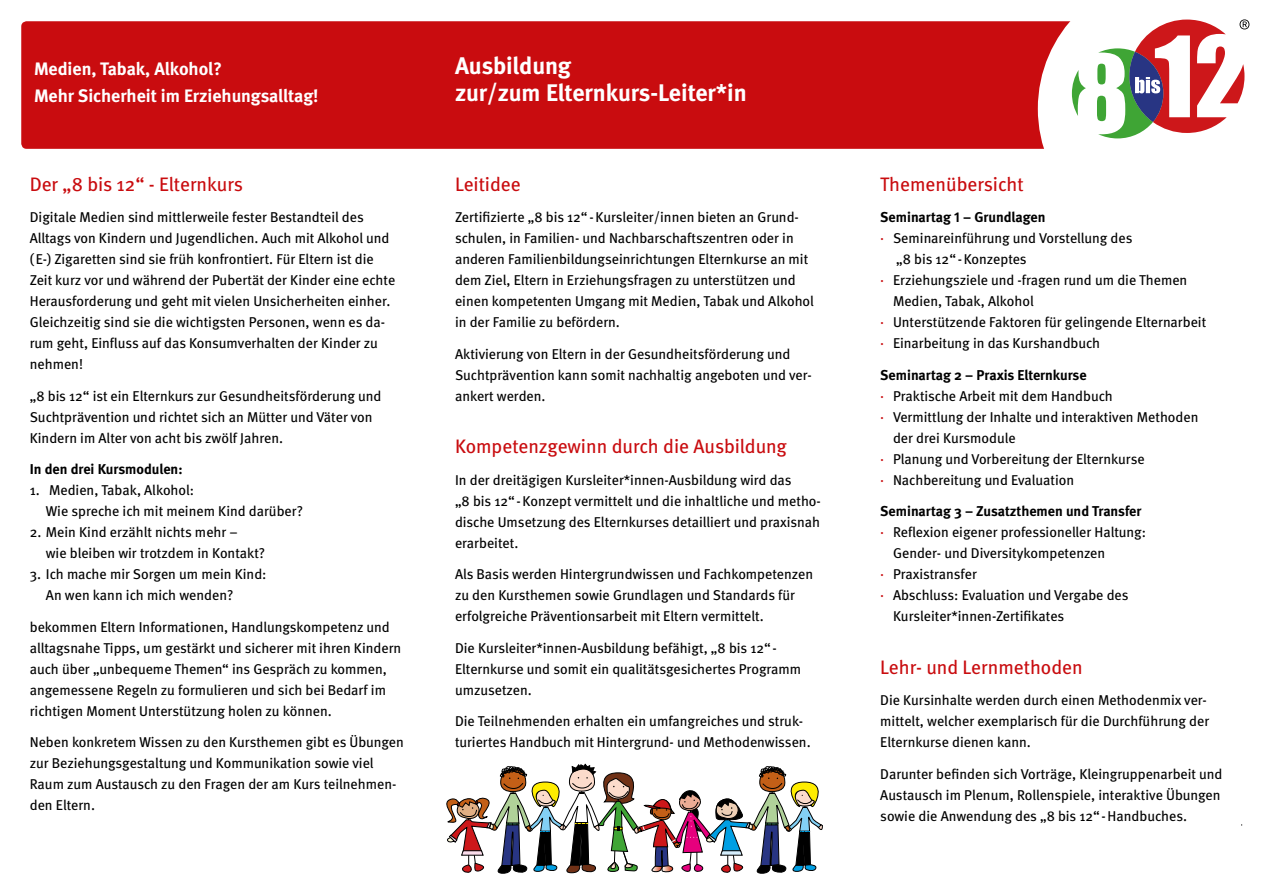
<style>
.page{position:relative;width:1263px;height:893px;background:#fff}
.page>*{position:absolute;margin:0;border:0;box-sizing:border-box;transform-origin:0 0}
.t1{font:700 24px/27px "Meta";letter-spacing:-.005em;color:#fff}
.t2{font:19.5px "Meta";color:#c90c0f}
.t3{font:700 18px/27px "Meta";color:#fff}
.t4{font:14.25px/21px "Meta";color:#000}
.t5{font:700 14.25px "Meta";color:#000}
.s1{font-family:"Meta Bold Caps Expert";font-weight:400}
.s2{color:#c90c0f}
</style>
<div class="page">
<div style="left:21px;top:21px;width:1221px;height:128px;background:#c90c0f;border-radius:5px"></div>
<svg style="left:446px;top:763px;width:377px;height:111px"></svg>
<svg style="left:1038px;top:21px;width:212px;height:128px;fill:#fff"></svg>
<div style="left:1217px;top:0;width:46px;height:26px;background:#fff"></div>
<svg style="left:1072px;top:19px;width:177px;height:119px"></svg>
<p class="t3" style="left:34px;top:55px;width:286px">Medien, Tabak, Alkohol?<br>Mehr Sicherheit im Erziehungsalltag!</p>
<h1 class="t1" style="left:455px;top:52px;width:293px">Ausbildung<br>zur/zum Elternkurs-Leiter*in</h1>
<h2 class="t2" style="left:30px;top:172px;width:215px">Der „8 bis 12“ - Elternkurs</h2>
<p class="t4" style="left:30px;top:206px;width:367px">Digitale Medien sind mittlerweile fester Bestandteil des Alltags von Kindern und Jugendlichen. Auch mit Alkohol und (E-) Zigaretten sind sie früh konfrontiert. Für Eltern ist die Zeit kurz vor und während der Pubertät der Kinder eine echte Herausforderung und geht mit vielen Unsicherheiten einher.<br>Gleichzeitig sind sie die wichtigsten Personen, wenn es da&shy;rum geht, Einfluss auf das Konsumverhalten der Kinder zu nehmen!</p>
<p class="t4" style="left:30px;top:385px;width:353px">„8 bis 12“ ist ein Elternkurs zur Gesundheitsförderung und<br>Suchtprävention und richtet sich an Mütter und Väter von<br>Kindern im Alter von acht bis zwölf Jahren.</p>
<p class="t5" style="left:30px;top:461px;width:154px">In den drei Kursmodulen:</p>
<p class="t4" style="left:46px;top:479px;width:258px;text-indent:-16px">1. Medien, Tabak, Alkohol:<br>Wie spreche ich mit meinem Kind darüber?</p>
<p class="t4" style="left:46px;top:521px;width:221px;text-indent:-16px">2. Mein Kind erzählt nichts mehr –<br>wie bleiben wir trotzdem in Kontakt?</p>
<p class="t4" style="left:46px;top:563px;width:222px;text-indent:-16px">3. Ich mache mir Sorgen um mein Kind:<br>An wen kann ich mich wenden?</p>
<p class="t4" style="left:30px;top:616px;width:373px">bekommen Eltern Informationen, Handlungskompetenz und alltagsnahe Tipps, um gestärkt und sicherer mit ihren Kindern auch über „unbequeme Themen“ ins Gespräch zu kommen, angemessene Regeln zu formulieren und sich bei Bedarf im richtigen Moment Unterstützung holen zu können.</p>
<p class="t4" style="left:30px;top:731px;width:376px">Neben konkretem Wissen zu den Kursthemen gibt es Übungen zur Beziehungsgestaltung und Kommunikation sowie viel Raum zum Austausch zu den Fragen der am Kurs teilnehmen&shy;den Eltern.</p>
<h2 class="t2" style="left:455px;top:172px;width:67px">Leitidee</h2>
<p class="t4" style="left:455px;top:206px;width:360px">Zertifizierte „8 bis 12“ - Kursleiter/innen bieten an Grund&shy;schulen, in Familien- und Nachbarschaftszentren oder in anderen Familienbildungseinrichtungen Elternkurse an mit dem Ziel, Eltern in Erziehungsfragen zu unterstützen und einen kompetenten Umgang mit Medien, Tabak und Alkohol in der Familie zu befördern.</p>
<p class="t4" style="left:455px;top:343px;width:358px">Aktivierung von Eltern in der Gesundheitsförderung und<br>Suchtprävention kann somit nachhaltig angeboten und ver&shy;ankert werden.</p>
<h2 class="t2" style="left:455px;top:435px;width:333px">Kompetenzgewinn durch die Ausbildung</h2>
<p class="t4" style="left:455px;top:469px;width:367px">In der dreitägigen Kursleiter*innen-Ausbildung wird das<br>„8 bis 12“ - Konzept vermittelt und die inhaltliche und metho&shy;dische Umsetzung des Elternkurses detailliert und praxisnah erarbeitet.</p>
<p class="t4" style="left:455px;top:563px;width:360px">Als Basis werden Hintergrundwissen und Fachkompetenzen zu den Kursthemen sowie Grundlagen und Standards für erfolgreiche Präventionsarbeit mit Eltern vermittelt.</p>
<p class="t4" style="left:455px;top:637px;width:348px">Die Kursleiter*innen-Ausbildung befähigt, „8 bis 12“ -<br>Elternkurse und somit ein qualitätsgesichertes Programm umzusetzen.</p>
<p class="t4" style="left:455px;top:710px;width:357px">Die Teilnehmenden erhalten ein umfangreiches und struk&shy;turiertes Handbuch mit Hintergrund- und Methodenwissen.</p>
<h2 class="t2" style="left:880px;top:172px;width:145px">Themenübersicht</h2>
<p class="t5" style="left:880px;top:209px;width:167px">Seminartag <span class="s1">1</span> – Grundlagen</p>
<p class="t4" style="left:880px;top:227px;width:254px"><span class="s2">·</span> Seminareinführung und Vorstellung des</p>
<p class="t4" style="left:896px;top:248px;width:132px">„8 bis 12“ - Konzeptes</p>
<p class="t4" style="left:880px;top:269px;width:309px"><span class="s2">·</span> Erziehungsziele und -fragen rund um die Themen</p>
<p class="t4" style="left:893px;top:290px;width:142px">Medien, Tabak, Alkohol</p>
<p class="t4" style="left:880px;top:311px;width:327px"><span class="s2">·</span> Unterstützende Faktoren für gelingende Elternarbeit</p>
<p class="t4" style="left:880px;top:332px;width:221px"><span class="s2">·</span> Einarbeitung in das Kurshandbuch</p>
<p class="t5" style="left:880px;top:366px;width:208px">Seminartag 2 – Praxis Elternkurse</p>
<p class="t4" style="left:880px;top:385px;width:234px"><span class="s2">·</span> Praktische Arbeit mit dem Handbuch</p>
<p class="t4" style="left:880px;top:406px;width:320px"><span class="s2">·</span> Vermittlung der Inhalte und interaktiven Methoden</p>
<p class="t4" style="left:893px;top:427px;width:124px">der drei Kursmodule</p>
<p class="t4" style="left:880px;top:448px;width:266px"><span class="s2">·</span> Planung und Vorbereitung der Elternkurse</p>
<p class="t4" style="left:880px;top:469px;width:196px"><span class="s2">·</span> Nachbereitung und Evaluation</p>
<p class="t5" style="left:880px;top:503px;width:263px">Seminartag 3 – Zusatzthemen und Transfer</p>
<p class="t4" style="left:880px;top:521px;width:267px"><span class="s2">·</span> Reflexion eigener professioneller Haltung:</p>
<p class="t4" style="left:893px;top:542px;width:214px">Gender- und Diversitykompetenzen</p>
<p class="t4" style="left:880px;top:563px;width:98px"><span class="s2">·</span> Praxistransfer</p>
<p class="t4" style="left:880px;top:584px;width:250px"><span class="s2">·</span> Abschluss: Evaluation und Vergabe des</p>
<p class="t4" style="left:893px;top:605px;width:173px">Kursleiter*innen-Zertifikates</p>
<h2 class="t2" style="left:880px;top:655px;width:204px">Lehr- und Lernmethoden</h2>
<p class="t4" style="left:880px;top:689px;width:330px">Die Kursinhalte werden durch einen Methodenmix ver&shy;mittelt, welcher exemplarisch für die Durchführung der<br>Elternkurse dienen kann.</p>
<p class="t4" style="left:880px;top:763px;width:344px">Darunter befinden sich Vorträge, Kleingruppenarbeit und<br>Austausch im Plenum, Rollenspiele, interaktive Übungen sowie die Anwendung des „8 bis 12“ - Handbuches.</p>
</div>
